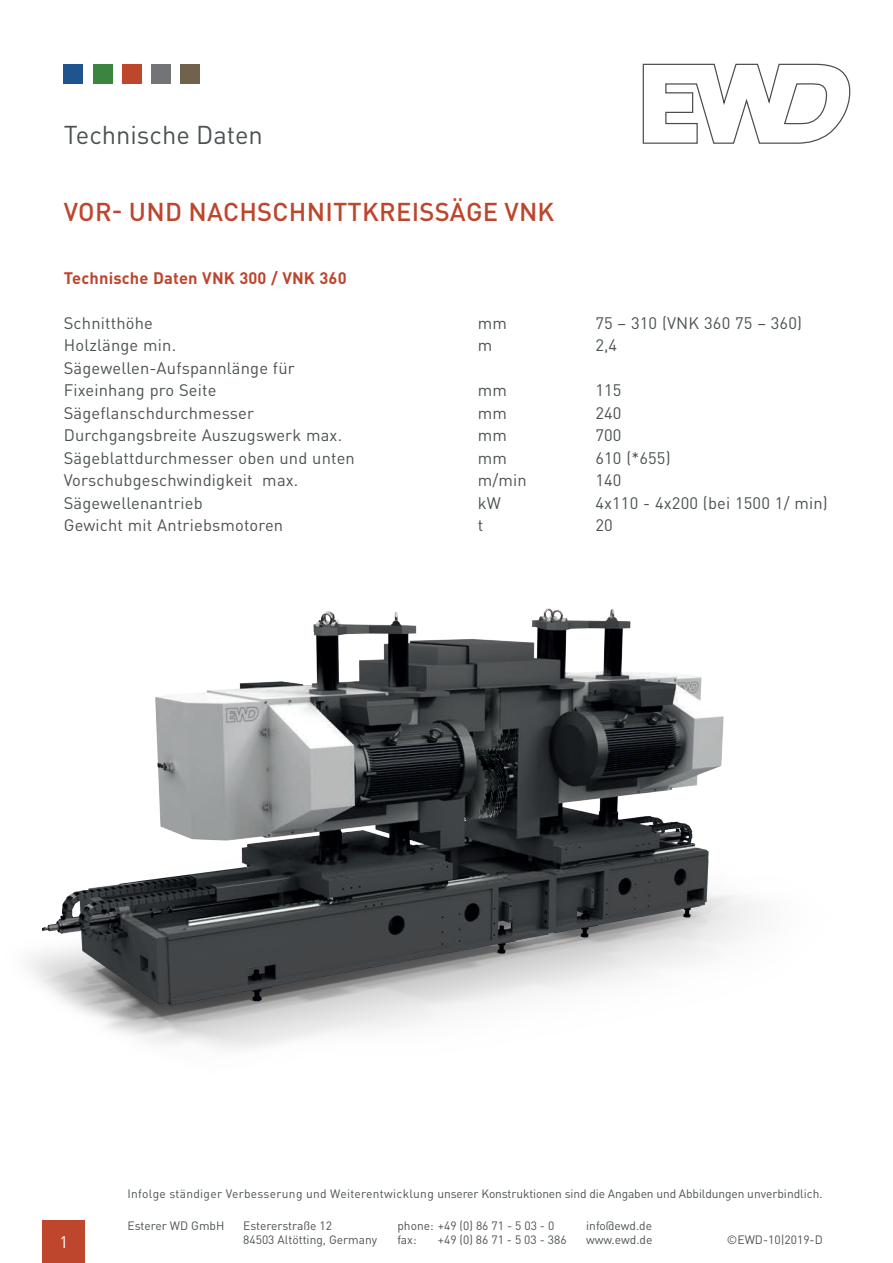
<style>
.page{position:relative;width:893px;height:1263px;background:#fff}
.page>*{position:absolute;margin:0;border:0;box-sizing:border-box;transform-origin:0 0}
.t1{font:500 25.5px "DIN Pro";letter-spacing:.01em;color:#bd462d}
.t2{font:25.5px "DIN Pro";color:#4b5253}
.t3{font:16.5px/22.5px "DIN Pro";letter-spacing:.01em;color:#4b5253}
.t4{font:700 16.5px "DIN Pro";letter-spacing:.01em;color:#bd462d}
.t5{font:16.5px "DIN Pro";color:#fff}
.t6{font:12px/14.4px "DIN Pro";color:#4b5253}
</style>
<div class="page">
<svg style="left:642px;top:63px;width:209px;height:81px"></svg>
<div style="left:64px;top:64px;width:19px;height:19px;background:#1f548e"></div>
<div style="left:93px;top:64px;width:19px;height:19px;background:#3b853e"></div>
<div style="left:122px;top:64px;width:19px;height:19px;background:#bd462d"></div>
<div style="left:151px;top:64px;width:19px;height:19px;background:#737477"></div>
<div style="left:180px;top:64px;width:20px;height:19px;background:#71624d"></div>
<img style="left:29px;top:608px;width:727px;height:441px">
<div style="left:43px;top:1220px;width:42px;height:43px;background:#bd462d"></div>
<h1 class="t2" style="left:64px;top:117px;width:201px">Technische Daten</h1>
<h1 class="t1" style="left:64px;top:195px;width:492px">VOR- UND NACHSCHNITTKREISSÄGE VNK</h1>
<p class="t4" style="left:64px;top:266px;width:284px">Technische Daten VNK 300 / VNK 360</p>
<p class="t3" style="left:64px;top:311px;width:91px">Schnitthöhe</p>
<p class="t3" style="left:478px;top:311px;width:31px">mm</p>
<p class="t3" style="left:595px;top:311px;width:208px">75 – 310 (VNK 360 75 – 360)</p>
<p class="t3" style="left:64px;top:333px;width:114px">Holzlänge min.</p>
<p class="t3" style="left:478px;top:333px;width:16px">m</p>
<p class="t3" style="left:595px;top:333px;width:23px">2,4</p>
<p class="t3" style="left:64px;top:356px;width:232px">Sägewellen-Aufspannlänge für<br>Fixeinhang pro Seite</p>
<p class="t3" style="left:478px;top:378px;width:31px">mm</p>
<p class="t3" style="left:595px;top:378px;width:28px">115</p>
<p class="t3" style="left:64px;top:401px;width:192px">Sägeflanschdurchmesser</p>
<p class="t3" style="left:478px;top:401px;width:31px">mm</p>
<p class="t3" style="left:595px;top:401px;width:28px">240</p>
<p class="t3" style="left:64px;top:423px;width:280px">Durchgangsbreite Auszugswerk max.</p>
<p class="t3" style="left:478px;top:423px;width:31px">mm</p>
<p class="t3" style="left:595px;top:423px;width:28px">700</p>
<p class="t3" style="left:64px;top:446px;width:293px">Sägeblattdurchmesser oben und unten</p>
<p class="t3" style="left:478px;top:446px;width:31px">mm</p>
<p class="t3" style="left:595px;top:446px;width:77px">610 (*655)</p>
<p class="t3" style="left:64px;top:468px;width:236px">Vorschubgeschwindigkeit max.</p>
<p class="t3" style="left:478px;top:468px;width:50px">m/min</p>
<p class="t3" style="left:595px;top:468px;width:28px">140</p>
<p class="t3" style="left:64px;top:491px;width:140px">Sägewellenantrieb</p>
<p class="t3" style="left:478px;top:491px;width:25px">kW</p>
<p class="t3" style="left:595px;top:491px;width:234px">4x110 - 4x200 (bei 1500 1/ min)</p>
<p class="t3" style="left:64px;top:513px;width:221px">Gewicht mit Antriebsmotoren</p>
<p class="t3" style="left:478px;top:513px;width:7px">t</p>
<p class="t3" style="left:595px;top:513px;width:19px">20</p>
<p class="t6" style="left:128px;top:1186px;width:697px">Infolge ständiger Verbesserung und Weiterentwicklung unserer Konstruktionen sind die Angaben und Abbildungen unverbindlich.</p>
<p class="t6" style="left:128px;top:1217px;width:98px">Esterer WD GmbH</p>
<p class="t6" style="left:243px;top:1217px;width:136px">Estererstraße 12<br>84503 Altötting, Germany</p>
<p class="t6" style="left:397px;top:1217px;width:158px">phone: +49 (0) 86 71 - 5 03 - 0 fax:</p>
<p class="t6" style="left:586px;top:1217px;width:68px">info@ewd.de www.ewd.de</p>
<p class="t6" style="left:438px;top:1232px;width:130px">+49 (0) 86 71 - 5 03 - 386</p>
<p class="t5" style="left:59px;top:1231px;width:10px">1</p>
<p class="t6" style="left:727px;top:1232px;width:97px">©EWD-10|2019-D</p>
</div>
